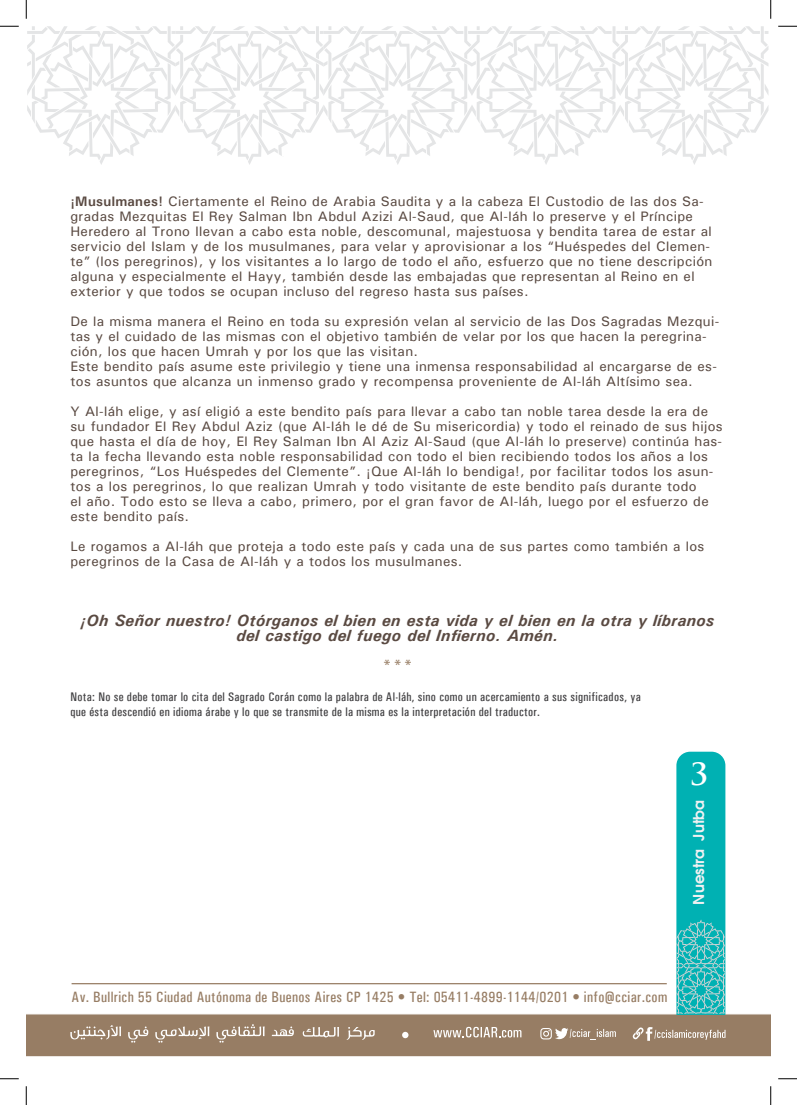
<style>
.page{position:relative;width:797px;height:1105px;background:#fff}
.page>*{position:absolute;margin:0;border:0;box-sizing:border-box;transform-origin:0 0}
.t1{font:700 30px "Trajan Pro";color:#fff}
.t2{font:italic 700 16.25px/15px "Univers";letter-spacing:.025em;color:#5a4a42;text-align:center}
.t3{font:500 16.25px "Univers";color:#977d64}
.t4{font:500 condensed 15px "Univers";letter-spacing:.025em;color:#977d64}
.t5{font:600 15px "Avant Garde";color:#f1f1f2}
.t6{font:500 13.75px/15px "Univers";letter-spacing:.025em;color:#5a4a42}
.t7{font:500 condensed 12.5px/15px "Univers";letter-spacing:.025em;color:#414042}
.s1{font-weight:700}
</style>
<div class="page">
<svg style="left:27px;top:26px;width:741px;height:139px"></svg>
<svg style="left:26px;top:752px;width:744px;height:305px"></svg>
<hr style="left:72px;top:983px;width:594px;height:1px;background:#977d64">
<svg style="left:0;top:25px;width:19px;height:2px"></svg>
<svg style="left:778px;top:25px;width:19px;height:2px"></svg>
<svg style="left:0;top:1078px;width:19px;height:1px"></svg>
<svg style="left:778px;top:1078px;width:19px;height:1px"></svg>
<svg style="left:25px;top:0;width:2px;height:19px"></svg>
<svg style="left:25px;top:1086px;width:2px;height:19px"></svg>
<svg style="left:770px;top:0;width:1px;height:19px"></svg>
<svg style="left:770px;top:1086px;width:1px;height:19px"></svg>
<p class="t6" style="left:70px;top:194px;width:643px"><span class="s1">¡Musulmanes!</span> Ciertamente el Reino de Arabia Saudita y a la cabeza El Custodio de las dos Sa&shy;gradas Mezquitas El Rey Salman Ibn Abdul Azizi Al-Saud, que Al-láh lo preserve y el Príncipe Heredero al Trono llevan a cabo esta noble, descomunal, majestuosa y bendita tarea de estar al servicio del Islam y de los musulmanes, para velar y aprovisionar a los “Huéspedes del Clemen&shy;te” (los peregrinos), y los visitantes a lo largo de todo el año, esfuerzo que no tiene descripción alguna y especialmente el Hayy, también desde las embajadas que representan al Reino en el exterior y que todos se ocupan incluso del regreso hasta sus países.</p>
<p class="t6" style="left:70px;top:314px;width:650px">De la misma manera el Reino en toda su expresión velan al servicio de las Dos Sagradas Mezqui&shy;tas y el cuidado de las mismas con el objetivo también de velar por los que hacen la peregrina&shy;ción, los que hacen Umrah y por los que las visitan.<br>Este bendito país asume este privilegio y tiene una inmensa responsabilidad al encargarse de es&shy;tos asuntos que alcanza un inmenso grado y recompensa proveniente de Al-láh Altísimo sea.</p>
<p class="t6" style="left:70px;top:404px;width:654px">Y Al-láh elige, y así eligió a este bendito país para llevar a cabo tan noble tarea desde la era de su fundador El Rey Abdul Aziz (que Al-láh le dé de Su misericordia) y todo el reinado de sus hijos que hasta el día de hoy, El Rey Salman Ibn Al Aziz Al-Saud (que Al-láh lo preserve) continúa has&shy;ta la fecha llevando esta noble responsabilidad con todo el bien recibiendo todos los años a los peregrinos, “Los Huéspedes del Clemente”. ¡Que Al-láh lo bendiga!, por facilitar todos los asun&shy;tos a los peregrinos, lo que realizan Umrah y todo visitante de este bendito país durante todo<br>el año. Todo esto se lleva a cabo, primero, por el gran favor de Al-láh, luego por el esfuerzo de este bendito país.</p>
<p class="t6" style="left:70px;top:539px;width:635px">Le rogamos a Al-láh que proteja a todo este país y cada una de sus partes como también a los peregrinos de la Casa de Al-láh y a todos los musulmanes.</p>
<p class="t2" style="left:81px;top:613px;width:635px">¡Oh Señor nuestro! Otórganos el bien en esta vida y el bien en la otra y líbranos del castigo del fuego del Infierno. Amén.</p>
<p class="t3" style="left:382px;top:655px;width:33px">***</p>
<p class="t7" style="left:70px;top:689px;width:572px">Nota: No se debe tomar lo cita del Sagrado Corán como la palabra de Al-láh, sino como un acercamiento a sus significados, ya que ésta descendió en idioma árabe y lo que se transmite de la misma es la interpretación del traductor.</p>
<h1 class="t1" style="left:690px;top:755px;width:20px">3</h1>
<p class="t5" style="left:688px;top:904px;width:106px;rotate:-90deg">Nuestra Jutba</p>
<p class="t4" style="left:72px;top:988px;width:597px">Av. Bullrich 55 Ciudad Autónoma de Buenos Aires CP 1425 • Tel: 05411-4899-1144/0201 • info@cciar.com</p>
</div>
